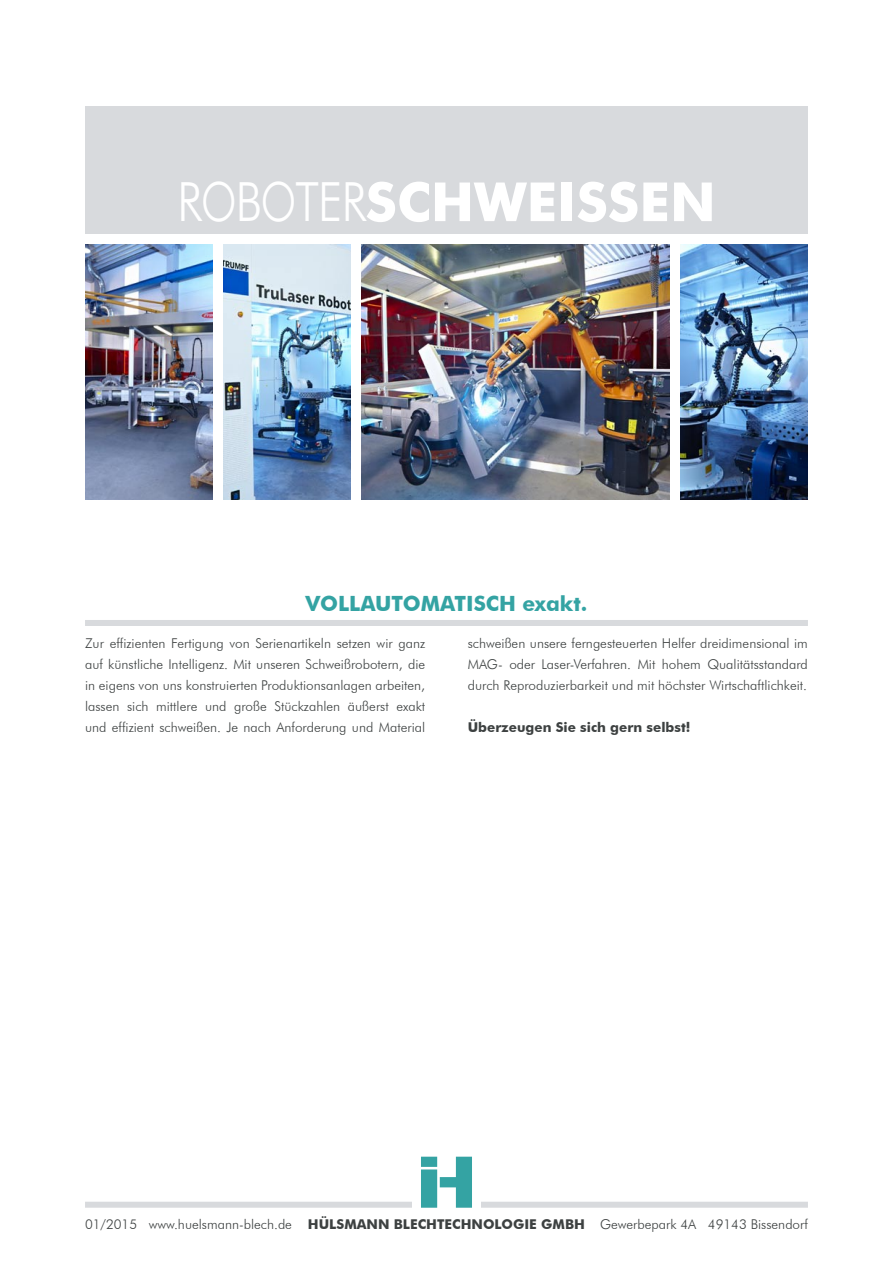
<style>
.page{position:relative;width:893px;height:1263px;background:#fff}
.page>*{position:absolute;margin:0;border:0;box-sizing:border-box;transform-origin:0 0}
.t1{font:700 54px "Futura BT";color:#fff}
.t2{font:700 21px "Futura BT";color:#34a3a3}
.t3{font:300 13.5px/21px "Futura BT";color:#3d4141;text-align:justify}
.t4{font:700 13.5px "Futura BT";color:#3d4141}
.s1{font-weight:300}
.s2{font-weight:700}
</style>
<div class="page">
<img style="left:223px;top:244px;width:128px;height:256px">
<img style="left:85px;top:244px;width:128px;height:256px">
<img style="left:680px;top:244px;width:128px;height:256px">
<img style="left:361px;top:244px;width:309px;height:255px">
<div style="left:85px;top:620px;width:723px;height:6px;background:#d8dadd"></div>
<div style="left:85px;top:106px;width:723px;height:128px;background:#d8dadd"></div>
<div style="left:85px;top:1202px;width:723px;height:6px;background:#d8dadd"></div>
<div style="left:412px;top:1198px;width:68px;height:13px;background:#fff"></div>
<svg style="left:421px;top:1157px;width:51px;height:51px"></svg>
<h1 class="t1" style="left:177px;top:169px;width:540px"><span class="s1">ROBOTER</span>SCHWEISSEN</h1>
<h2 class="t2" style="left:306px;top:591px;width:283px">VOLLAUTOMATISCH exakt.</h2>
<p class="t3" style="left:85px;top:633px;width:342px">Zur effizienten Fertigung von Serienartikeln setzen wir ganz auf künstliche Intelligenz. Mit unseren Schweißrobotern, die in eigens von uns konstruierten Produktionsanlagen arbeiten, lassen sich mittlere und große Stückzahlen äußerst exakt und effizient schweißen. Je nach Anforderung und Material</p>
<p class="t3" style="left:468px;top:633px;width:342px">schweißen unsere ferngesteuerten Helfer dreidimensional im MAG- oder Laser-Verfahren. Mit hohem Qualitätsstandard durch Reproduzierbarkeit und mit höchster Wirtschaftlichkeit.</p>
<p class="t4" style="left:468px;top:719px;width:224px">Überzeugen Sie sich gern selbst!</p>
<p class="t3" style="left:85px;top:1213px;width:724px">01/2015 www.huelsmann-blech.de <span class="s2">HÜLSMANN BLECHTECHNOLOGIE GMBH</span> Gewerbepark 4A 49143 Bissendorf</p>
</div>
